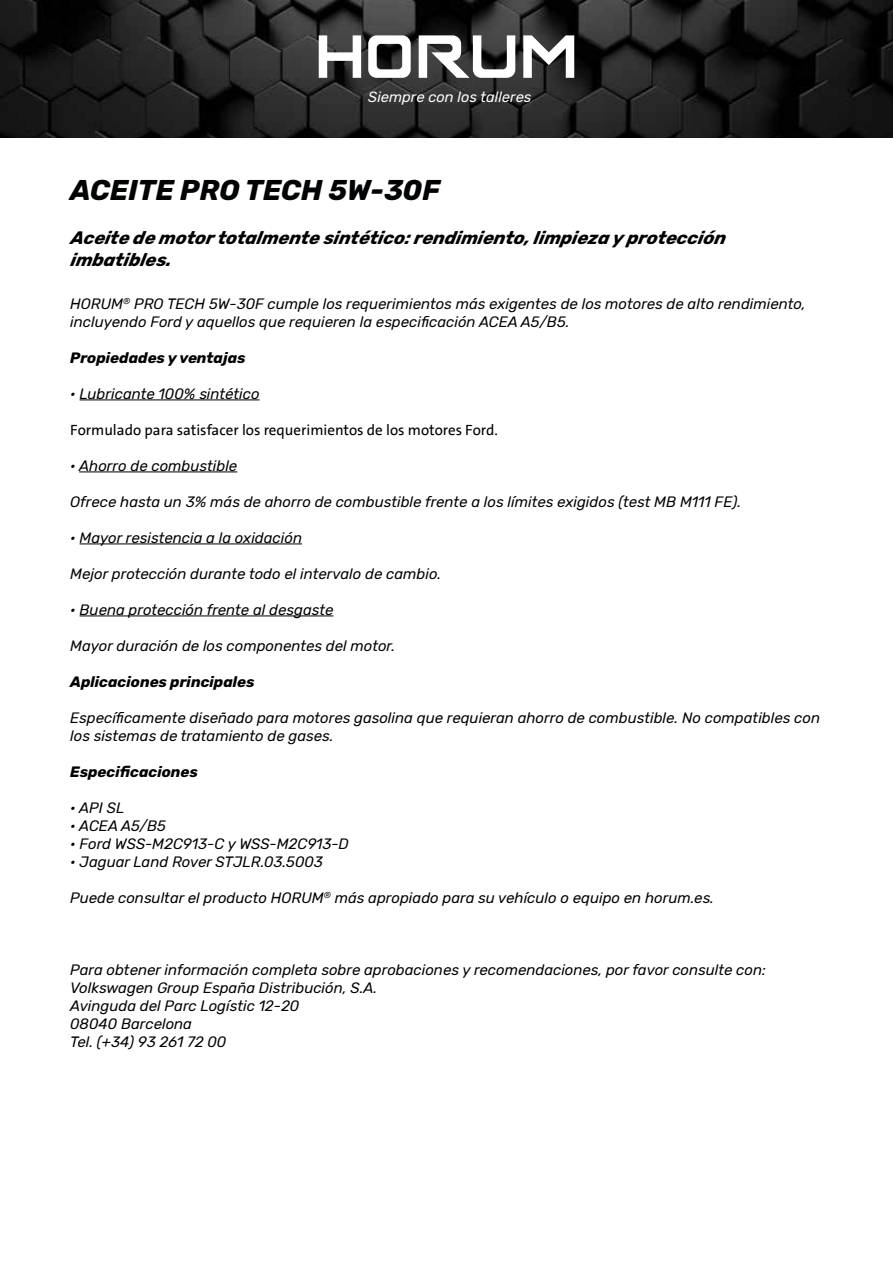
<style>
.page{position:relative;width:893px;height:1263px;background:#fff}
.page>*{position:absolute;margin:0;border:0;box-sizing:border-box;transform-origin:0 0}
.t1{font:italic 700 28.5px "Rubik";color:#020304}
.t2{font:italic 700 18px/21.6px "Rubik";color:#020203}
.t3{font:italic 15px/18px "Rubik";color:#000}
.t4{font:italic 15px/18px "Rubik";color:#020203}
.t5{font:italic 700 15px "Rubik";color:#000}
.t6{font:15px "VWAG The Sans";color:#000}
.t7{font:italic 14.7px "Rubik";color:#fff}
</style>
<div class="page">
<img style="left:0;top:0;width:893px;height:138px">
<svg style="left:319px;top:35px;width:92px;height:43px"></svg>
<svg style="left:419px;top:35px;width:96px;height:43px"></svg>
<svg style="left:523px;top:35px;width:51px;height:43px"></svg>
<hr style="left:80px;top:399px;width:180px;height:1px;background:#000">
<hr style="left:79px;top:471px;width:158px;height:1px;background:#000">
<hr style="left:80px;top:543px;width:222px;height:1px;background:#000">
<hr style="left:80px;top:615px;width:253px;height:1px;background:#000">
<p class="t7" style="left:368px;top:89px;width:165px">Siempre con los talleres</p>
<h1 class="t1" style="left:70px;top:174px;width:371px">ACEITE PRO TECH 5W-30F</h1>
<p class="t2" style="left:70px;top:228px;width:661px">A ceite de motor totalmente sintético:rendimiento, limp ieza y p rotección imbatibles.</p>
<p class="t4" style="left:70px;top:295px;width:737px">HORUM<sup>®</sup> PRO TECH 5W-30F cumple los requerimientos más exigentes de los motores de alto rendimiento, incluyendo Ford y aquellos que requieren la especificación ACEA A5/B5.</p>
<p class="t5" style="left:70px;top:349px;width:177px">Propiedades y ventajas</p>
<p class="t3" style="left:70px;top:385px;width:191px">• Lubricante 100% sintético</p>
<p class="t6" style="left:70px;top:420px;width:429px">Formulado para satisfacer los requerimientos de los motores Ford.</p>
<p class="t3" style="left:70px;top:457px;width:169px">• Ahorro de combustible</p>
<p class="t3" style="left:70px;top:493px;width:672px">Ofrece hasta un 3% más de ahorro de combustible frente a los límites exigidos (test MB M111 FE).</p>
<p class="t3" style="left:70px;top:529px;width:233px">• Mayor resistencia a la oxidación</p>
<p class="t3" style="left:70px;top:565px;width:373px">Mejor protección durante todo el intervalo de cambio.</p>
<p class="t3" style="left:70px;top:601px;width:265px">• Buena protección frente al desgaste</p>
<p class="t3" style="left:70px;top:637px;width:327px">Mayor duración de los componentes del motor.</p>
<p class="t5" style="left:70px;top:673px;width:186px">Aplicaciones principales</p>
<p class="t3" style="left:70px;top:709px;width:751px">Específicamente diseñado para motores gasolina que requieran ahorro de combustible. No compatibles con los sistemas de tratamiento de gases.</p>
<p class="t5" style="left:70px;top:763px;width:129px">Especificaciones</p>
<p class="t3" style="left:70px;top:799px;width:56px">• API SL</p>
<p class="t3" style="left:70px;top:817px;width:97px">• ACEA A5/B5</p>
<p class="t3" style="left:70px;top:835px;width:280px">• Ford WSS-M2C913-C y WSS-M2C913-D</p>
<p class="t3" style="left:70px;top:853px;width:254px">• Jaguar Land Rover STJLR.03.5003</p>
<p class="t3" style="left:70px;top:889px;width:645px">Puede consultar el producto HORUM<sup>®</sup> más apropiado para su vehículo o equipo en horum.es.</p>
<p class="t3" style="left:70px;top:961px;width:697px">Para obtener información completa sobre aprobaciones y recomendaciones, por favor consulte con:<br>Volkswagen Group España Distribución, S.A.<br>Avinguda del Parc Logístic 12-20<br>08040 Barcelona<br>Tel. (+34) 93 261 72 00</p>
</div>
